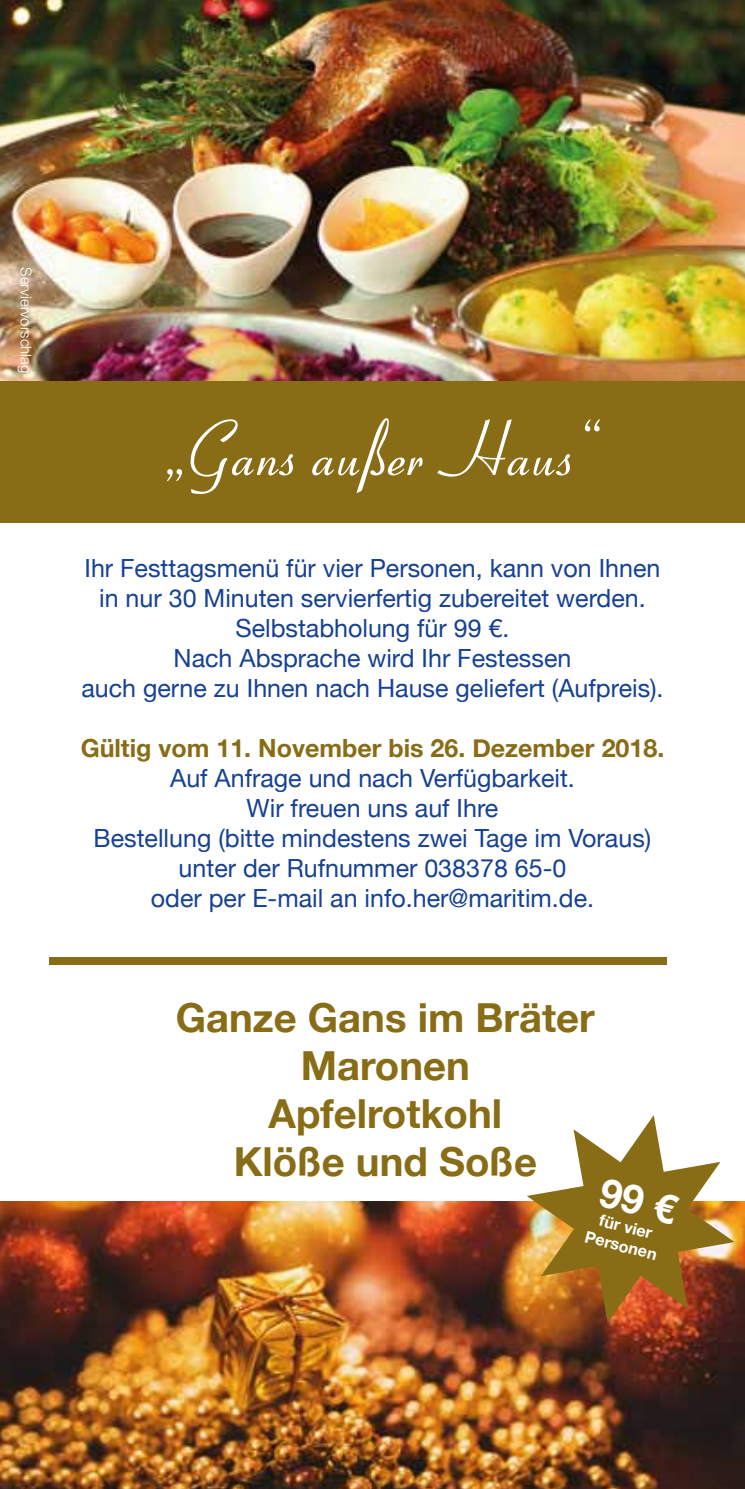
<style>
.page{position:relative;width:745px;height:1489px;background:#fff}
.page>*{position:absolute;margin:0;border:0;box-sizing:border-box;transform-origin:0 0}
.t1{font:75px "Coronet";color:#fff}
.t2{font:700 40px/48px "Helvetica Neue";color:#886d16;text-align:center}
.t3{font:25px/30px "Helvetica Neue";color:#164194;text-align:center}
.t4{font:700 25px "Helvetica Neue";color:#886d16}
.t5{font:700 16.25px/19.5px "Helvetica Neue";color:#fff;text-align:center}
.t6{font:300 15px "Helvetica Neue";color:#fff}
</style>
<div class="page">
<img style="left:0;top:0;width:744px;height:381px">
<div style="left:0;top:381px;width:744px;height:142px;background:#886d16"></div>
<img style="left:0;top:1201px;width:744px;height:287px">
<div style="left:49px;top:957px;width:617px;height:7px;background:#886d16"></div>
<img style="left:503px;top:1201px;width:242px;height:144px">
<svg style="left:597px;top:1201px;width:83px;height:23px;background:#e79b31"></svg>
<p class="t6" style="left:38px;top:267px;width:108px;rotate:90deg">Serviervorschlag</p>
<h1 class="t1" style="left:158px;top:404px;width:427px">„Gans außer Haus“</h1>
<p class="t3" style="left:81px;top:552px;width:583px">Ihr Festtagsmenü für vier Personen, kann von Ihnen in nur 30 Minuten servierfertig zubereitet werden.<br>Selbstabholung für 99 €.<br>Nach Absprache wird Ihr Festessen<br>auch gerne zu Ihnen nach Hause geliefert (Aufpreis).</p>
<p class="t4" style="left:81px;top:732px;width:584px">Gültig vom 11. November bis 26. Dezember 2018.</p>
<p class="t3" style="left:94px;top:762px;width:558px">Auf Anfrage und nach Verfügbarkeit.<br>Wir freuen uns auf Ihre<br>Bestellung (bitte mindestens zwei Tage im Voraus) unter der Rufnummer 038378 65-0<br>oder per E-mail an info.her@maritim.de.</p>
<h2 class="t2" style="left:176px;top:992px;width:420px">Ganze Gans im Bräter<br>Maronen<br>Apfelrotkohl<br>Klöße und Soße</h2>
<p class="t5" style="left:592px;top:1207px;width:75px;rotate:15deg">für vier<br>Personen</p>
</div>
